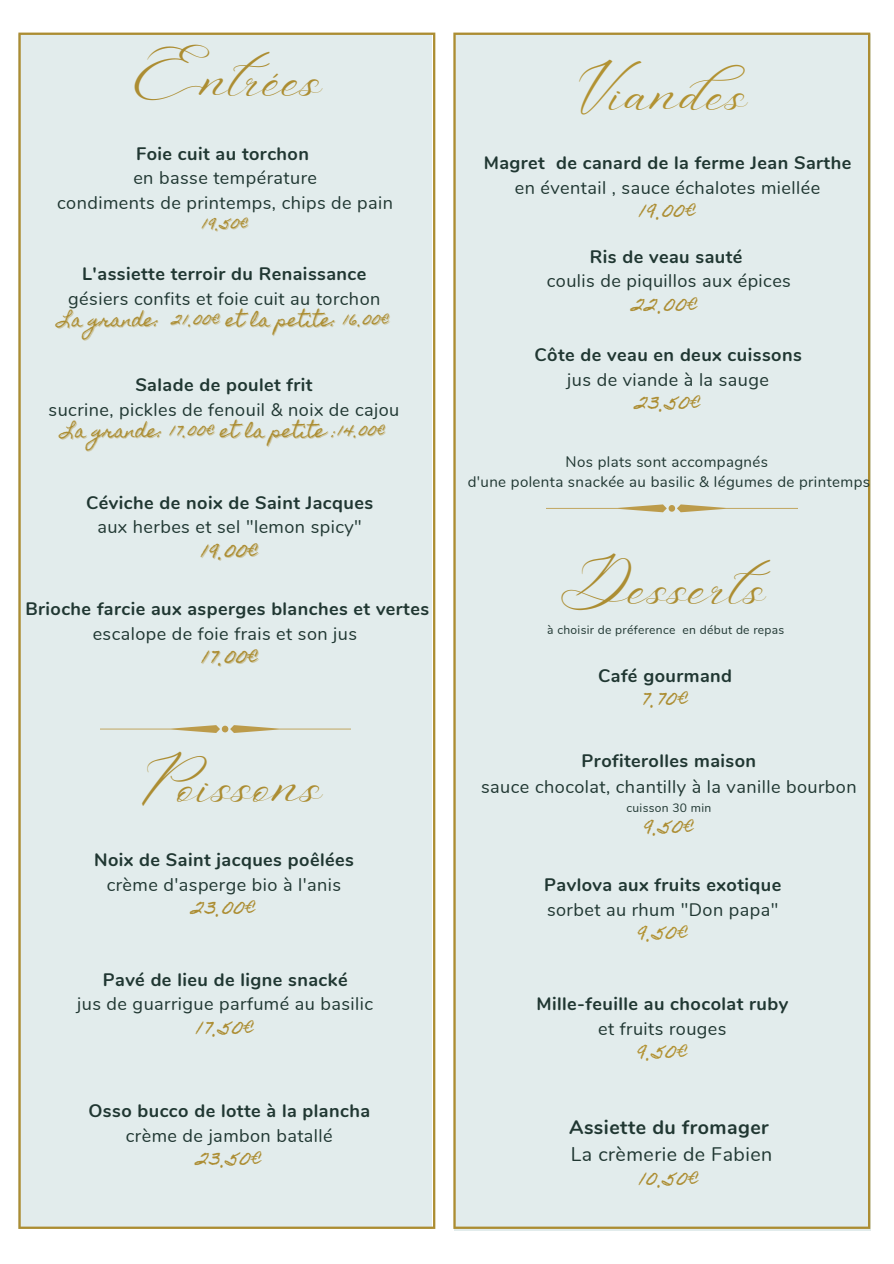
<style>
.page{position:relative;width:894px;height:1264px;background:#fff}
.page>*{position:absolute;margin:0;border:0;box-sizing:border-box;transform-origin:0 0}
.t1{font:33px "Aniyah";letter-spacing:.025em;color:#ac8d32}
.t2{font:33px "Aniyah";letter-spacing:.025em;color:#b29232}
.t3{font:21.75px "Homemade Apple";color:#ac8d32}
.t4{font:21.75px "Homemade Apple";color:#b29232}
.t5{font:700 19.5px "Nunito";letter-spacing:.025em;color:#203732}
.t6{font:19.5px "Nunito";letter-spacing:.025em;color:#203732}
.t7{font:18px "Nunito";letter-spacing:.025em;color:#203732}
.t8{font:700 18px "Nunito";letter-spacing:.025em;color:#203732}
.t9{font:17.25px "Homemade Apple";color:#ac8d32}
.t10{font:15px "Nunito";letter-spacing:.025em;color:#203732}
.t11{font:12px "Nunito";letter-spacing:.025em;color:#203732}
</style>
<div class="page">
<div style="left:453px;top:33px;width:417px;height:1195px;background:#e2ecec"></div>
<svg style="left:546px;top:504px;width:250px;height:8px;background:#d6d4bc"></svg>
<div style="left:18px;top:33px;width:417px;height:1195px;background:#e2ecec"></div>
<p class="t1" style="left:134px;top:67px;width:190px">Entrées</p>
<p class="t8" style="left:136px;top:141px;width:174px">Foie cuit au torchon</p>
<p class="t7" style="left:133px;top:166px;width:185px">en basse température</p>
<p class="t7" style="left:57px;top:191px;width:337px">condiments de printemps, chips de pain</p>
<p class="t9" style="left:202px;top:214px;width:48px">19.50€</p>
<p class="t8" style="left:82px;top:262px;width:286px">L'assiette terroir du Renaissance</p>
<p class="t7" style="left:68px;top:287px;width:313px">gésiers confits et foie cuit au torchon</p>
<p class="t9" style="left:59px;top:310px;width:331px">La grande: 21.00€ et la petite: 16.00€</p>
<p class="t8" style="left:135px;top:373px;width:179px">Salade de poulet frit</p>
<p class="t7" style="left:49px;top:397px;width:352px">sucrine, pickles de fenouil &amp; noix de cajou</p>
<p class="t9" style="left:62px;top:421px;width:324px">La grande: 17.00€ et la petite :14.00€</p>
<p class="t8" style="left:86px;top:490px;width:288px">Céviche de noix de Saint Jacques</p>
<p class="t7" style="left:97px;top:515px;width:266px">aux herbes et sel "lemon spicy"</p>
<p class="t3" style="left:201px;top:538px;width:58px">19.00€</p>
<p class="t8" style="left:25px;top:597px;width:405px">Brioche farcie aux asperges blanches et vertes</p>
<p class="t7" style="left:93px;top:622px;width:266px">escalope de foie frais et son jus</p>
<p class="t3" style="left:201px;top:645px;width:58px">17.00€</p>
<p class="t1" style="left:140px;top:773px;width:184px">Poissons</p>
<p class="t8" style="left:94px;top:848px;width:261px">Noix de Saint jacques poêlées</p>
<p class="t7" style="left:107px;top:872px;width:236px">crème d'asperge bio à l'anis</p>
<p class="t3" style="left:192px;top:896px;width:65px">23.00€</p>
<p class="t8" style="left:103px;top:967px;width:246px">Pavé de lieu de ligne snacké</p>
<p class="t7" style="left:77px;top:992px;width:297px">jus de guarrigue parfumé au basilic</p>
<p class="t3" style="left:196px;top:1015px;width:59px">17.50€</p>
<p class="t8" style="left:88px;top:1098px;width:283px">Osso bucco de lotte à la plancha</p>
<p class="t7" style="left:126px;top:1123px;width:208px">crème de jambon batallé</p>
<p class="t3" style="left:196px;top:1146px;width:67px">23.50€</p>
<p class="t2" style="left:578px;top:82px;width:171px">Viandes</p>
<p class="t8" style="left:483px;top:151px;width:369px">Magret de canard de la ferme Jean Sarthe</p>
<p class="t7" style="left:514px;top:176px;width:307px">en éventail , sauce échalotes miellée</p>
<p class="t3" style="left:638px;top:199px;width:58px">19.00€</p>
<p class="t8" style="left:589px;top:244px;width:154px">Ris de veau sauté</p>
<p class="t7" style="left:546px;top:269px;width:245px">coulis de piquillos aux épices</p>
<p class="t3" style="left:632px;top:292px;width:67px">22.00€</p>
<p class="t8" style="left:534px;top:343px;width:269px">Côte de veau en deux cuissons</p>
<p class="t7" style="left:567px;top:368px;width:203px">jus de viande à la sauge</p>
<p class="t3" style="left:635px;top:391px;width:67px">23.50€</p>
<p class="t10" style="left:565px;top:452px;width:204px">Nos plats sont accompagnés</p>
<p class="t10" style="left:467px;top:472px;width:404px">d'une polenta snackée au basilic &amp; légumes de printemps</p>
<p class="t1" style="left:561px;top:575px;width:212px">Desserts</p>
<p class="t11" style="left:547px;top:622px;width:238px">à choisir de préference en début de repas</p>
<p class="t8" style="left:598px;top:663px;width:135px">Café gourmand</p>
<p class="t3" style="left:641px;top:686px;width:48px">7.70€</p>
<p class="t8" style="left:581px;top:749px;width:176px">Profiterolles maison</p>
<p class="t7" style="left:481px;top:774px;width:377px">sauce chocolat, chantilly à la vanille bourbon</p>
<p class="t11" style="left:626px;top:799px;width:86px">cuisson 30 min</p>
<p class="t3" style="left:643px;top:814px;width:52px">9.50€</p>
<p class="t8" style="left:544px;top:873px;width:238px">Pavlova aux fruits exotique</p>
<p class="t7" style="left:547px;top:897px;width:233px">sorbet au rhum "Don papa"</p>
<p class="t4" style="left:637px;top:921px;width:52px">9.50€</p>
<p class="t8" style="left:536px;top:991px;width:253px">Mille-feuille au chocolat ruby</p>
<p class="t7" style="left:598px;top:1016px;width:130px">et fruits rouges</p>
<p class="t4" style="left:636px;top:1039px;width:52px">9.50€</p>
<p class="t5" style="left:569px;top:1114px;width:201px">Assiette du fromager</p>
<p class="t6" style="left:570px;top:1141px;width:203px">La crèmerie de Fabien</p>
<p class="t3" style="left:638px;top:1166px;width:61px">10.50€</p>
</div>
